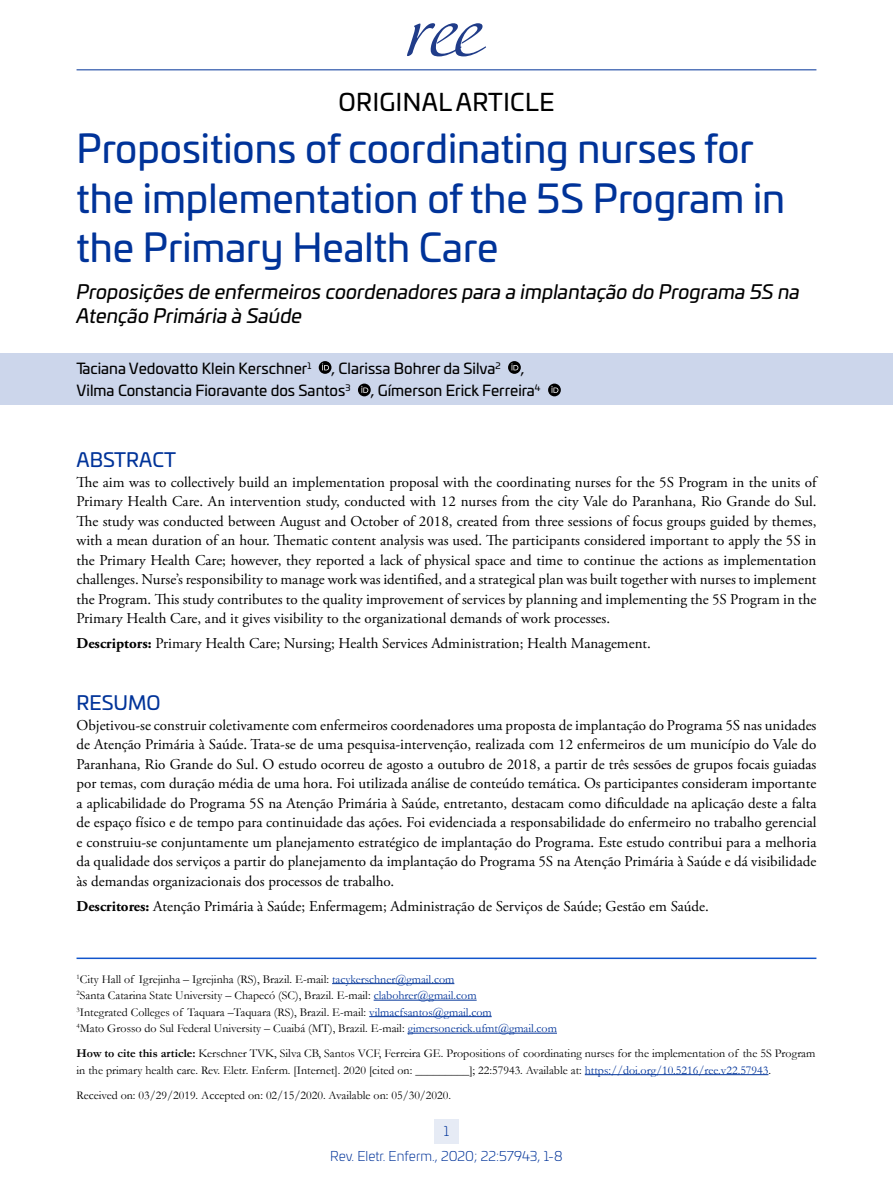
<style>
.page{position:relative;width:893px;height:1191px;background:#fff}
.page>*{position:absolute;margin:0;border:0;box-sizing:border-box;transform-origin:0 0}
.t1{font:39px/49.5px "Univia Pro";color:#039}
.t2{font:24px "Univia Pro";letter-spacing:.02em;color:#000}
.t3{font:italic 19.5px/24px "Univia Pro";color:#000}
.t4{font:19.5px "Univia Pro";color:#039}
.t5{font:15px/19.5px "Adobe Garamond Pro";color:#000;text-align:justify}
.t6{font:15px "Univia Pro";color:#000}
.t7{font:300 13.5px "Univia Pro";color:#039}
.t8{font:12px/16.5px "Garamond";color:#000}
.s1{font-weight:700}
.s2{color:#039}
</style>
<div class="page">
<div style="left:434px;top:1118px;width:25px;height:25px;background:#e6ebf5"></div>
<div style="left:0;top:353px;width:893px;height:52px;background:#ccd6eb"></div>
<svg style="left:319px;top:361px;width:12px;height:13px"></svg>
<svg style="left:322px;top:363px;width:7px;height:7px"></svg>
<svg style="left:508px;top:361px;width:13px;height:13px"></svg>
<svg style="left:511px;top:363px;width:7px;height:7px"></svg>
<svg style="left:358px;top:383px;width:13px;height:13px"></svg>
<svg style="left:361px;top:386px;width:7px;height:7px"></svg>
<svg style="left:548px;top:383px;width:13px;height:13px"></svg>
<svg style="left:551px;top:386px;width:7px;height:7px"></svg>
<hr style="left:77px;top:69px;width:739px;height:1px;background:#039">
<hr style="left:332px;top:983px;width:122px;height:1px;background:#039">
<hr style="left:374px;top:999px;width:103px;height:1px;background:#039">
<hr style="left:369px;top:1016px;width:123px;height:1px;background:#039">
<hr style="left:408px;top:1032px;width:149px;height:1px;background:#039">
<hr style="left:585px;top:1074px;width:183px;height:1px;background:#039">
<hr style="left:77px;top:957px;width:739px;height:2px;background:#15c">
<svg style="left:407px;top:23px;width:79px;height:33px"></svg>
<h2 class="t2" style="left:338px;top:84px;width:218px">ORIGINAL ARTICLE</h2>
<h1 class="t1" style="left:77px;top:122px;width:710px">Propositions of coordinating nurses for the implementation of the 5S Program in the Primary Health Care</h1>
<h3 class="t3" style="left:77px;top:279px;width:725px">Proposições de enfermeiros coordenadores para a implantação do Programa 5S na<br>Atenção Primária à Saúde</h3>
<p class="t6" style="left:77px;top:357px;width:236px">Taciana Vedovatto Klein Kerschner<sup>1</sup></p>
<p class="t6" style="left:331px;top:357px;width:171px">, Clarissa Bohrer da Silva<sup>2</sup></p>
<p class="t6" style="left:521px;top:357px;width:5px">,</p>
<p class="t6" style="left:77px;top:379px;width:275px">Vilma Constancia Fioravante dos Santos<sup>3</sup></p>
<p class="t6" style="left:371px;top:379px;width:171px">, Gímerson Erick Ferreira<sup>4</sup></p>
<h3 class="t4" style="left:77px;top:445px;width:101px">ABSTRACT</h3>
<p class="t5" style="left:77px;top:472px;width:741px">The aim was to collectively build an implementation proposal with the coordinating nurses for the 5S Program in the units of Primary Health Care. An intervention study, conducted with 12 nurses from the city Vale do Paranhana, Rio Grande do Sul.<br>The study was conducted between August and October of 2018, created from three sessions of focus groups guided by themes, with a mean duration of an hour. Thematic content analysis was used. The participants considered important to apply the 5S in the Primary Health Care; however, they reported a lack of physical space and time to continue the actions as implementation challenges. Nurse’s responsibility to manage work was identified, and a strategical plan was built together with nurses to implement the Program. This study contributes to the quality improvement of services by planning and implementing the 5S Program in the Primary Health Care, and it gives visibility to the organizational demands of work processes.</p>
<p class="t5" style="left:77px;top:634px;width:576px"><span class="s1">Descriptors:</span> Primary Health Care; Nursing; Health Services Administration; Health Management.</p>
<h3 class="t4" style="left:77px;top:688px;width:86px">RESUMO</h3>
<p class="t5" style="left:77px;top:716px;width:741px">Objetivou-se construir coletivamente com enfermeiros coordenadores uma proposta de implantação do Programa 5S nas unidades de Atenção Primária à Saúde. Trata-se de uma pesquisa-intervenção, realizada com 12 enfermeiros de um município do Vale do Paranhana, Rio Grande do Sul. O estudo ocorreu de agosto a outubro de 2018, a partir de três sessões de grupos focais guiadas por temas, com duração média de uma hora. Foi utilizada análise de conteúdo temática. Os participantes consideram importante a aplicabilidade do Programa 5S na Atenção Primária à Saúde, entretanto, destacam como dificuldade na aplicação deste a falta de espaço físico e de tempo para continuidade das ações. Foi evidenciada a responsabilidade do enfermeiro no trabalho gerencial e construiu-se conjuntamente um planejamento estratégico de implantação do Programa. Este estudo contribui para a melhoria da qualidade dos serviços a partir do planejamento da implantação do Programa 5S na Atenção Primária à Saúde e dá visibilidade às demandas organizacionais dos processos de trabalho.</p>
<p class="t5" style="left:77px;top:897px;width:634px"><span class="s1">Descritores:</span> Atenção Primária à Saúde; Enfermagem; Administração de Serviços de Saúde; Gestão em Saúde.</p>
<p class="t8" style="left:77px;top:970px;width:482px"><sup>1</sup>City Hall of Igrejinha – Igrejinha (RS), Brazil. E-mail: <span class="s2">tacykerschner@gmail.com<br></span><sup>2</sup>Santa Catarina State University – Chapecó (SC), Brazil. E-mail: <span class="s2">clabohrer@gmail.com<br></span><sup>3</sup>Integrated Colleges of Taquara –Taquara (RS), Brazil. E-mail: <span class="s2">vilmacfsantos@gmail.com<br></span><sup>4</sup>Mato Grosso do Sul Federal University – Cuaibá (MT), Brazil. E-mail: <span class="s2">gimersonerick.ufmt@gmail.com</span></p>
<p class="t8" style="left:77px;top:1045px;width:740px"><span class="s1">How to cite this article:</span> Kerschner TVK, Silva CB, Santos VCF, Ferreira GE. Propositions of coordinating nurses for the implementation of the 5S Program in the primary health care. Rev. Eletr. Enferm. [Internet]. 2020 [cited on: _________]; 22:57943. Available at: <span class="s2">https://doi.org/10.5216/ree.v22.57943</span>.</p>
<p class="t8" style="left:77px;top:1086px;width:376px">Received on: 03/29/2019. Accepted on: 02/15/2020. Available on: 05/30/2020.</p>
<p class="t7" style="left:444px;top:1122px;width:7px">1</p>
<p class="t7" style="left:330px;top:1146px;width:234px">Rev. Eletr. Enferm., 2020; 22:57943, 1-8</p>
</div>
